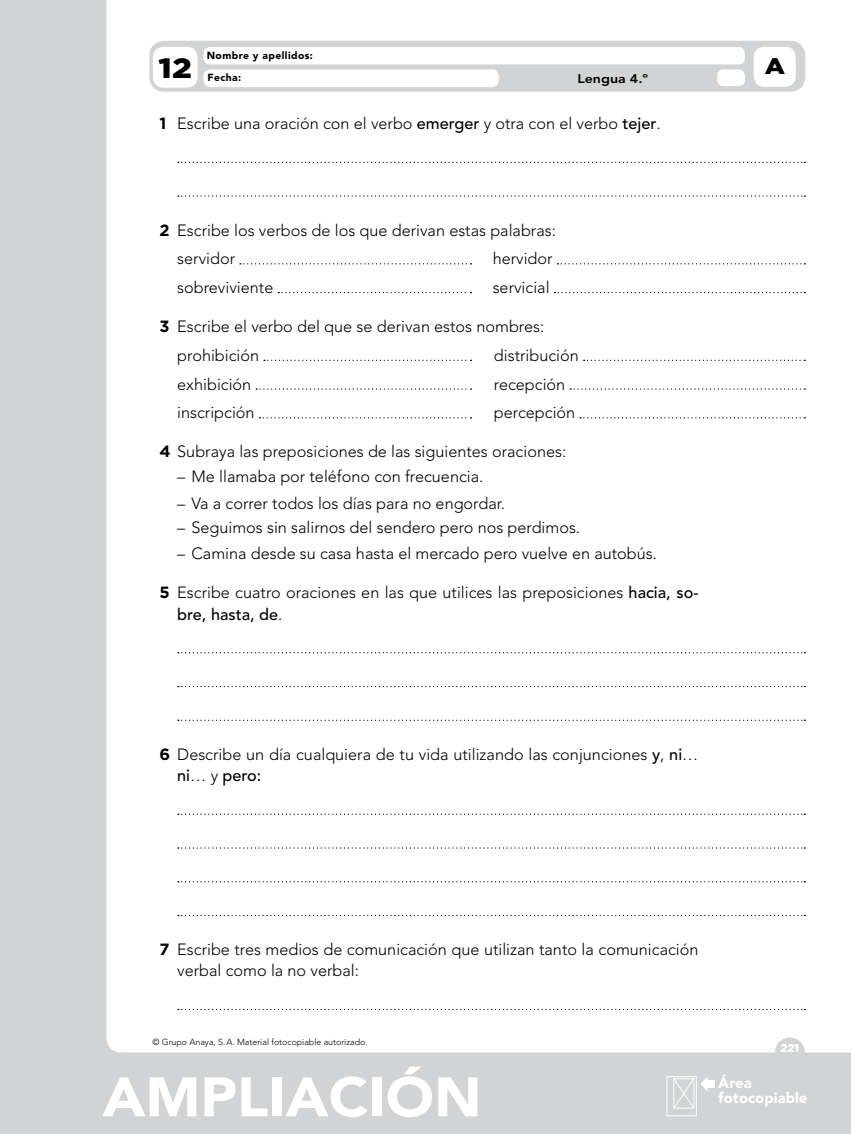
<style>
.page{position:relative;width:851px;height:1134px;background:#fff}
.page>*{position:absolute;margin:0;border:0;box-sizing:border-box;transform-origin:0 0}
.t1{font:900 55px "Avenir LT Std";color:#fff;scale:1.06 1}
.t2{font:900 27.88px "Gotham";color:#000;scale:1.13 1}
.t3{font:900 22.5px "Gotham";color:#000;scale:1.13 1}
.nucleoTextosangrado{font:300 16.25px/21.2px "Avenir LT Std";color:#000}
.t4{font:900 14.88px/14.9px "Avenir LT Std";color:#fff}
.t5{font:800 12.5px "Avenir LT Std";color:#000;scale:1.13 1}
.t6{font:900 11.25px "Gotham";color:#fff}
.t7{font:900 10.25px "Avenir LT Std";letter-spacing:.04em;color:#000}
.t8{font:300 8.75px "Avenir LT Std";color:#000}
.s1{font-family:"Gotham";font-weight:700}
.s2{font-weight:500}
</style>
<div class="page">
<div style="left:0;top:0;width:850px;height:1134px;background:#d1d3d4"></div>
<div style="left:106px;top:0;width:744px;height:1052px;background:#fff"></div>
<div style="left:774px;top:1037px;width:30px;height:30px;background:#d1d3d4;border-radius:50%"></div>
<div style="left:666px;top:1076px;width:30px;height:40px;border:1px solid #fff"></div>
<svg style="left:672px;top:1076px;width:35px;height:33px"></svg>
<div style="left:706px;top:1081px;width:8px;height:7px;background:#fff"></div>
<div style="left:149px;top:41px;width:656px;height:51px;background:#d1d3d4;border-radius:15px"></div>
<div style="left:153px;top:47px;width:44px;height:41px;background:#fff;border-radius:11px"></div>
<div style="left:717px;top:69px;width:27px;height:17px;background:#fff;border-radius:6px"></div>
<div style="left:753px;top:47px;width:42px;height:40px;background:#fff;border-radius:11px"></div>
<div style="left:203px;top:69px;width:296px;height:18px;background:#fff;border-radius:7px"></div>
<div style="left:203px;top:47px;width:541px;height:17px;background:#fff;border-radius:6px"></div>
<svg style="left:178px;top:162px;width:627px;height:1px"></svg>
<svg style="left:178px;top:195px;width:627px;height:2px"></svg>
<svg style="left:240px;top:263px;width:231px;height:1px"></svg>
<svg style="left:557px;top:263px;width:248px;height:1px"></svg>
<svg style="left:278px;top:292px;width:193px;height:1px"></svg>
<svg style="left:554px;top:292px;width:251px;height:1px"></svg>
<svg style="left:264px;top:360px;width:207px;height:1px"></svg>
<svg style="left:583px;top:360px;width:222px;height:1px"></svg>
<svg style="left:256px;top:388px;width:215px;height:2px"></svg>
<svg style="left:570px;top:388px;width:235px;height:2px"></svg>
<svg style="left:259px;top:417px;width:212px;height:1px"></svg>
<svg style="left:580px;top:417px;width:225px;height:1px"></svg>
<svg style="left:178px;top:652px;width:627px;height:1px"></svg>
<svg style="left:178px;top:686px;width:627px;height:1px"></svg>
<svg style="left:178px;top:720px;width:627px;height:1px"></svg>
<svg style="left:178px;top:814px;width:627px;height:1px"></svg>
<svg style="left:178px;top:847px;width:627px;height:2px"></svg>
<svg style="left:178px;top:881px;width:627px;height:1px"></svg>
<svg style="left:178px;top:915px;width:627px;height:1px"></svg>
<svg style="left:178px;top:1009px;width:627px;height:1px"></svg>
<p class="t7" style="left:207px;top:49px;width:108px">Nombre y apellidos:</p>
<p class="t2" style="left:159px;top:49px;width:31px">12</p>
<p class="nucleoTextosangrado" style="left:159px;top:113px;width:502px"><span class="s1">1</span> Escribe una oración con el verbo <span class="s2">emerger</span> y otra con el verbo <span class="s2">tejer</span>.</p>
<p class="t7" style="left:207px;top:71px;width:35px">Fecha:</p>
<p class="t5" style="left:577px;top:72px;width:64px">Lengua 4.º</p>
<p class="nucleoTextosangrado" style="left:159px;top:220px;width:398px"><span class="s1">2</span> Escribe los verbos de los que derivan estas palabras:</p>
<p class="nucleoTextosangrado" style="left:177px;top:248px;width:59px">servidor</p>
<p class="nucleoTextosangrado" style="left:492px;top:248px;width:61px">hervidor</p>
<p class="nucleoTextosangrado" style="left:177px;top:277px;width:98px">sobreviviente</p>
<p class="nucleoTextosangrado" style="left:492px;top:277px;width:58px">servicial</p>
<p class="nucleoTextosangrado" style="left:159px;top:316px;width:386px"><span class="s1">3</span> Escribe el verbo del que se derivan estos nombres:</p>
<p class="nucleoTextosangrado" style="left:177px;top:345px;width:83px">prohibición</p>
<p class="nucleoTextosangrado" style="left:494px;top:345px;width:86px">distribución</p>
<p class="nucleoTextosangrado" style="left:177px;top:373px;width:76px">exhibición</p>
<p class="nucleoTextosangrado" style="left:494px;top:373px;width:73px">recepción</p>
<p class="nucleoTextosangrado" style="left:177px;top:402px;width:79px">inscripción</p>
<p class="nucleoTextosangrado" style="left:494px;top:402px;width:83px">percepción</p>
<p class="nucleoTextosangrado" style="left:159px;top:441px;width:408px"><span class="s1">4</span> Subraya las preposiciones de las siguientes oraciones:</p>
<p class="nucleoTextosangrado" style="left:177px;top:466px;width:307px">– Me llamaba por teléfono con frecuencia.</p>
<p class="nucleoTextosangrado" style="left:177px;top:493px;width:329px">– Va a correr todos los días para no engordar.</p>
<p class="nucleoTextosangrado" style="left:177px;top:517px;width:404px">– Seguimos sin salirnos del sendero pero nos perdimos.</p>
<p class="nucleoTextosangrado" style="left:177px;top:543px;width:481px">– Camina desde su casa hasta el mercado pero vuelve en autobús.</p>
<p class="nucleoTextosangrado" style="left:177px;top:582px;width:522px;text-indent:-18px"><span class="s1">5</span> Escribe cuatro oraciones en las que utilices las preposiciones <span class="s2">hacia, so&shy;bre, hasta, de</span>.</p>
<p class="nucleoTextosangrado" style="left:177px;top:744px;width:522px;text-indent:-18px"><span class="s1">6</span> Describe un día cualquiera de tu vida utilizando las conjunciones <span class="s2">y</span>, <span class="s2">ni</span>… <span class="s2">ni</span>… y <span class="s2">pero:</span></p>
<h3 class="t3" style="left:764px;top:51px;width:19px">A</h3>
<p class="nucleoTextosangrado" style="left:177px;top:939px;width:522px;text-indent:-18px"><span class="s1">7</span> Escribe tres medios de comunicación que utilizan tanto la comunicación verbal como la no verbal:</p>
<p class="t8" style="left:152px;top:1037px;width:217px">© Grupo Anaya, S.A. Material fotocopiable autorizado.</p>
<h1 class="t1" style="left:102px;top:1064px;width:359px">AMPLIACIÓN</h1>
<p class="t6" style="left:780px;top:1040px;width:20px">221</p>
<p class="t4" style="left:718px;top:1075px;width:91px">Área fotocopiable</p>
</div>
